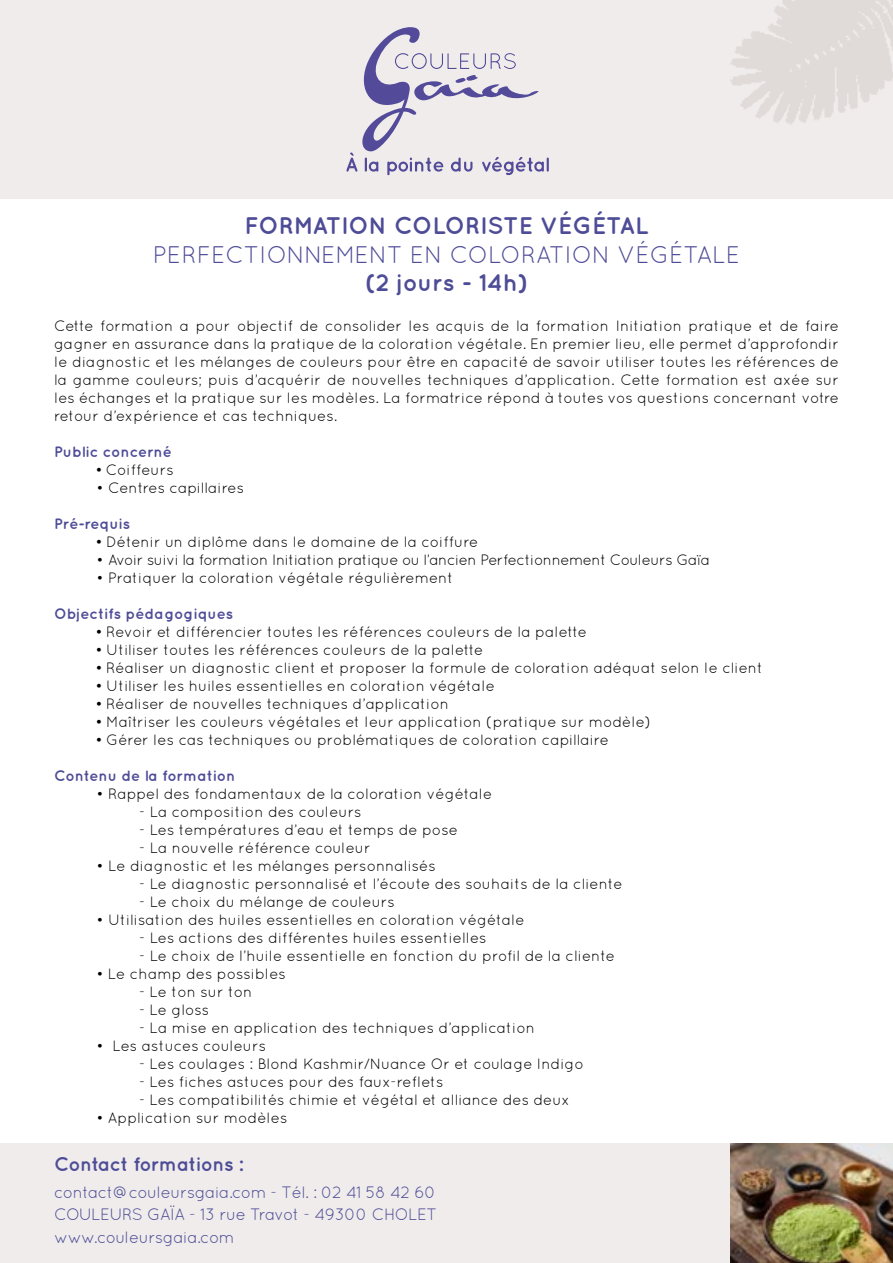
<style>
.page{position:relative;width:893px;height:1263px;background:#fff}
.page>*{position:absolute;margin:0;border:0;box-sizing:border-box;transform-origin:0 0}
.t1{font:700 24px "Quicksand";color:#4e4c97}
.t2{font:24px "Quicksand";color:#4e4c97}
.t3{font:700 19.5px "Quicksand";letter-spacing:-.025em;color:#4e4c97}
.t4{font:16.5px/22.5px "Quicksand";letter-spacing:-.025em;color:#4e4c97;text-align:justify}
.t5{font:15px/18px "Quicksand";color:#000;text-align:justify}
.t6{font:15px "Quicksand";letter-spacing:-.03em;color:#000}
.t7{font:700 15px "Quicksand";color:#4e4c97}
.s1{font-weight:300}
</style>
<div class="page">
<div style="left:0;top:0;width:893px;height:199px;background:#efeceb"></div>
<svg style="left:346px;top:27px;width:203px;height:148px"></svg>
<div style="left:0;top:1143px;width:893px;height:120px;background:#efeceb"></div>
<img style="left:730px;top:1143px;width:163px;height:120px">
<h1 class="t1" style="left:244px;top:211px;width:406px">FORMATION COLORISTE VÉGÉTAL</h1>
<h1 class="t2" style="left:153px;top:240px;width:588px">PERFECTIONNEMENT EN COLORATION VÉGÉTALE</h1>
<h1 class="t1" style="left:365px;top:269px;width:164px">(2 jours - 14h)</h1>
<p class="t5" style="left:54px;top:317px;width:786px">Cette formation a pour objectif de consolider les acquis de la formation Initiation pratique et de faire gagner en assurance dans la pratique de la coloration végétale. En premier lieu, elle permet d’approfondir le diagnostic et les mélanges de couleurs pour être en capacité de savoir utiliser toutes les références de la gamme couleurs; puis d’acquérir de nouvelles techniques d’application. Cette formation est axée sur les échanges et la pratique sur les modèles. La formatrice répond à toutes vos questions concernant votre retour d’expérience et cas techniques.</p>
<p class="t7" style="left:54px;top:443px;width:119px">Public concerné</p>
<p class="t5" style="left:97px;top:461px;width:79px"><span class="s1">•</span> Coiffeurs</p>
<p class="t5" style="left:97px;top:479px;width:149px">• Centres capillaires</p>
<p class="t7" style="left:54px;top:515px;width:78px">Pré-requis</p>
<p class="t5" style="left:97px;top:533px;width:383px"><span class="s1">•</span> Détenir un diplôme dans le domaine de la coiffure</p>
<p class="t6" style="left:97px;top:551px;width:615px">• Avoir suivi la formation Initiation pratique ou l’ancien Perfectionnement Couleurs Gaïa</p>
<p class="t5" style="left:97px;top:569px;width:358px">• Pratiquer la coloration végétale régulièrement</p>
<p class="t7" style="left:54px;top:605px;width:181px">Objectifs pédagogiques</p>
<p class="t5" style="left:97px;top:623px;width:492px"><span class="s1">•</span> Revoir et différencier toutes les références couleurs de la palette</p>
<p class="t5" style="left:97px;top:641px;width:388px"><span class="s1">•</span> Utiliser toutes les références couleurs de la palette</p>
<p class="t5" style="left:97px;top:659px;width:668px"><span class="s1">•</span> Réaliser un diagnostic client et proposer la formule de coloration adéquat selon le client</p>
<p class="t5" style="left:97px;top:677px;width:400px"><span class="s1">•</span> Utiliser les huiles essentielles en coloration végétale</p>
<p class="t5" style="left:97px;top:695px;width:354px"><span class="s1">•</span> Réaliser de nouvelles techniques d’application</p>
<p class="t5" style="left:97px;top:713px;width:556px"><span class="s1">•</span> Maîtriser les couleurs végétales et leur application (pratique sur modèle)</p>
<p class="t5" style="left:97px;top:731px;width:514px"><span class="s1">•</span> Gérer les cas techniques ou problématiques de coloration capillaire</p>
<p class="t7" style="left:54px;top:767px;width:183px">Contenu de la formation</p>
<p class="t5" style="left:97px;top:785px;width:397px">• Rappel des fondamentaux de la coloration végétale</p>
<p class="t5" style="left:139px;top:803px;width:224px">- La composition des couleurs</p>
<p class="t5" style="left:139px;top:821px;width:320px">- Les températures d’eau et temps de pose</p>
<p class="t5" style="left:139px;top:839px;width:233px">- La nouvelle référence couleur</p>
<p class="t5" style="left:97px;top:857px;width:341px">• Le diagnostic et les mélanges personnalisés</p>
<p class="t5" style="left:139px;top:875px;width:485px">- Le diagnostic personnalisé et l’écoute des souhaits de la cliente</p>
<p class="t5" style="left:139px;top:893px;width:257px">- Le choix du mélange de couleurs</p>
<p class="t5" style="left:97px;top:911px;width:430px">• Utilisation des huiles essentielles en coloration végétale</p>
<p class="t5" style="left:139px;top:929px;width:349px">- Les actions des différentes huiles essentielles</p>
<p class="t5" style="left:139px;top:947px;width:477px">- Le choix de l’huile essentielle en fonction du profil de la cliente</p>
<p class="t5" style="left:97px;top:965px;width:191px">• Le champ des possibles</p>
<p class="t5" style="left:139px;top:983px;width:115px">- Le ton sur ton</p>
<p class="t5" style="left:139px;top:1001px;width:72px">- Le gloss</p>
<p class="t5" style="left:139px;top:1019px;width:397px">- La mise en application des techniques d’application</p>
<p class="t5" style="left:96px;top:1037px;width:171px">• Les astuces couleurs</p>
<p class="t5" style="left:139px;top:1055px;width:446px">- Les coulages : Blond Kashmir/Nuance Or et coulage Indigo</p>
<p class="t5" style="left:139px;top:1073px;width:306px">- Les fiches astuces pour des faux-reflets</p>
<p class="t5" style="left:139px;top:1091px;width:433px">- Les compatibilités chimie et végétal et alliance des deux</p>
<p class="t5" style="left:96px;top:1109px;width:193px">• Application sur modèles</p>
<h2 class="t3" style="left:54px;top:1152px;width:191px">Contact formations :</h2>
<p class="t4" style="left:54px;top:1180px;width:385px">contact@couleursgaia.com - Tél. : 02 41 58 42 60<br>COULEURS GAÏA - 13 rue Travot - 49300 CHOLET www.couleursgaia.com</p>
</div>
